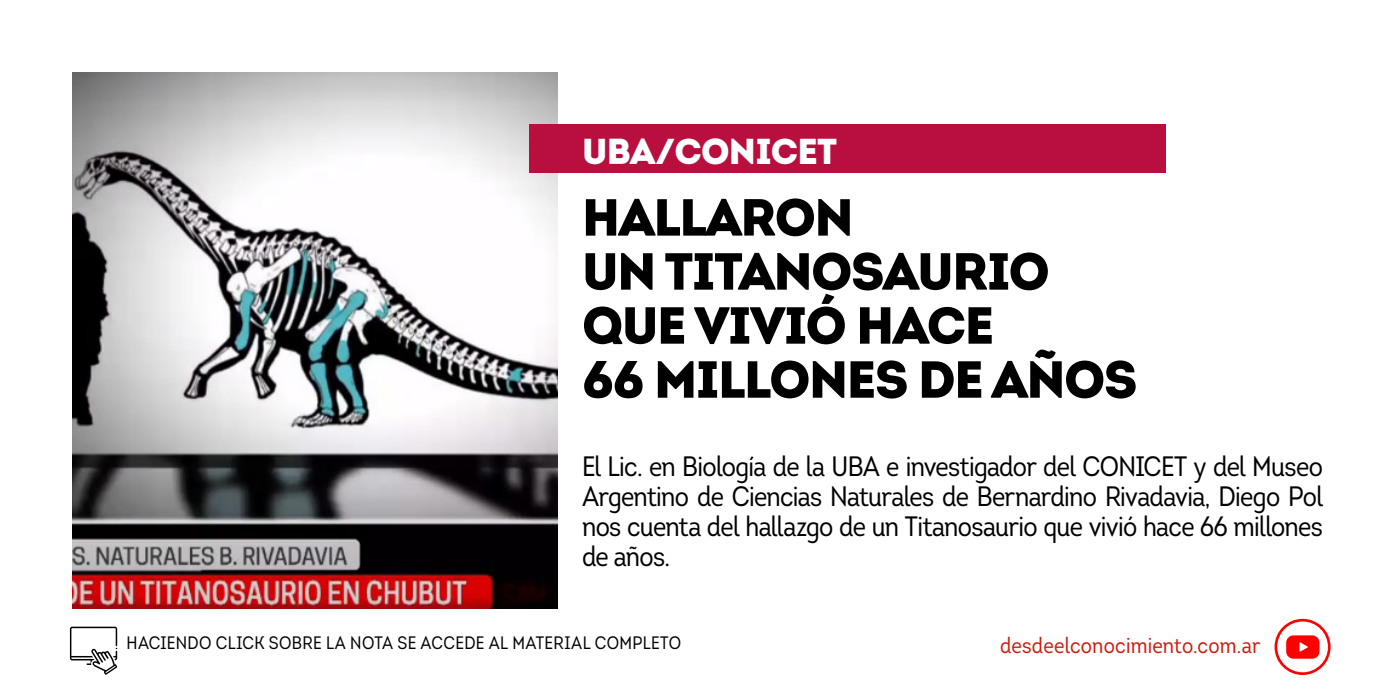
<style>
.page{position:relative;width:1395px;height:681px;background:#fff}
.page>*{position:absolute;margin:0;border:0;box-sizing:border-box;transform-origin:0 0}
.t1{font:900 52px/54px "Intro";letter-spacing:-.03em;color:#000}
.t2{font:900 36px "Intro";letter-spacing:-.02em;color:#fff}
.t3{font:28px/30px "Intro Cond";letter-spacing:-.025em;color:#000;text-align:justify}
.t4{font:22px "Intro Cond";letter-spacing:.01em;color:#d1190d}
.t5{font:18px "Intro Cond";letter-spacing:.02em;color:#000}
</style>
<div class="page">
<div style="left:1274px;top:618px;width:56px;height:56px;border:3px solid #f00;border-radius:50%"></div>
<svg style="left:1286px;top:635px;width:33px;height:23px"></svg>
<svg style="left:70px;top:626px;width:47px;height:48px"></svg>
<img style="left:72px;top:72px;width:486px;height:536px">
<div style="left:529px;top:125px;width:636px;height:48px;background:#b90f3e"></div>
<p class="t2" style="left:582px;top:127px;width:257px">UBA/CONICET</p>
<h1 class="t1" style="left:582px;top:189px;width:557px">HALLARON<br>UN TITANOSAURIO<br>QUE VIVIÓ HACE<br>66 MILLONES DE AÑOS</h1>
<p class="t3" style="left:582px;top:451px;width:742px">El Lic. en Biología de la UBA e investigador del CONICET y del Museo Argentino de Ciencias Naturales de Bernardino Rivadavia, Diego Pol nos cuenta del hallazgo de un Titanosaurio que vivió hace 66 millones de años.</p>
<p class="t5" style="left:127px;top:631px;width:556px">HACIENDO CLICK SOBRE LA NOTA SE ACCEDE AL MATERIAL COMPLETO</p>
<p class="t4" style="left:1000px;top:631px;width:262px">desdeelconocimiento.com.ar</p>
</div>
